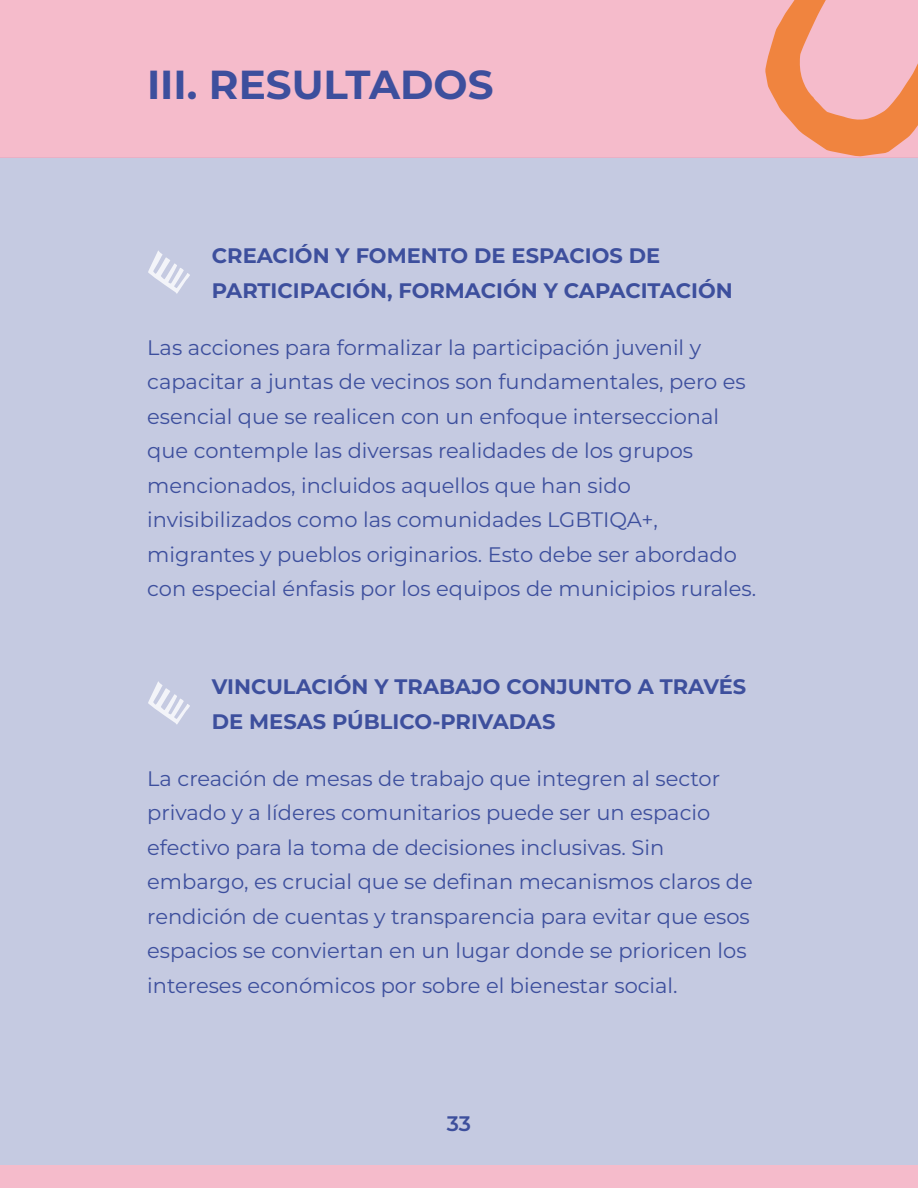
<style>
.page{position:relative;width:918px;height:1188px;background:#fff}
.page>*{position:absolute;margin:0;border:0;box-sizing:border-box;transform-origin:0 0}
.t1{font:700 40.5px "Montserrat";color:#3d4f9d}
.t2{font:100 21px/34.5px "Montserrat";color:#3d4f9d}
.t3{font:700 21px/34.5px "Montserrat";color:#3d4f9d}
.t4{font:600 21px "Montserrat";color:#3d4f9c}
</style>
<div class="page">
<div style="left:0;top:158px;width:918px;height:1007px;background:#c5cae1"></div>
<div style="left:0;top:0;width:918px;height:158px;background:#f5bbcb"></div>
<svg style="left:765px;top:0;width:153px;height:157px"></svg>
<div style="left:0;top:1165px;width:918px;height:23px;background:#f5bbcb"></div>
<svg style="left:148px;top:251px;width:42px;height:43px"></svg>
<svg style="left:148px;top:681px;width:42px;height:43px"></svg>
<h1 class="t1" style="left:147px;top:57px;width:348px">III. RESULTADOS</h1>
<p class="t3" style="left:212px;top:238px;width:522px">CREACIÓN Y FOMENTO DE ESPACIOS DE<br>PARTICIPACIÓN, FORMACIÓN Y CAPACITACIÓN</p>
<p class="t2" style="left:147px;top:330px;width:610px">Las acciones para formalizar la participación juvenil y capacitar a juntas de vecinos son fundamentales, pero es esencial que se realicen con un enfoque interseccional que contemple las diversas realidades de los grupos mencionados, incluidos aquellos que han sido invisibilizados como las comunidades LGBTIQA+, migrantes y pueblos originarios. Esto debe ser abordado con especial énfasis por los equipos de municipios rurales.</p>
<p class="t3" style="left:212px;top:669px;width:536px">VINCULACIÓN Y TRABAJO CONJUNTO A TRAVÉS<br>DE MESAS PÚBLICO-PRIVADAS</p>
<p class="t2" style="left:147px;top:761px;width:607px">La creación de mesas de trabajo que integren al sector privado y a líderes comunitarios puede ser un espacio efectivo para la toma de decisiones inclusivas. Sin embargo, es crucial que se definan mecanismos claros de rendición de cuentas y transparencia para evitar que esos espacios se conviertan en un lugar donde se prioricen los intereses económicos por sobre el bienestar social.</p>
<p class="t4" style="left:447px;top:1110px;width:26px">33</p>
</div>
